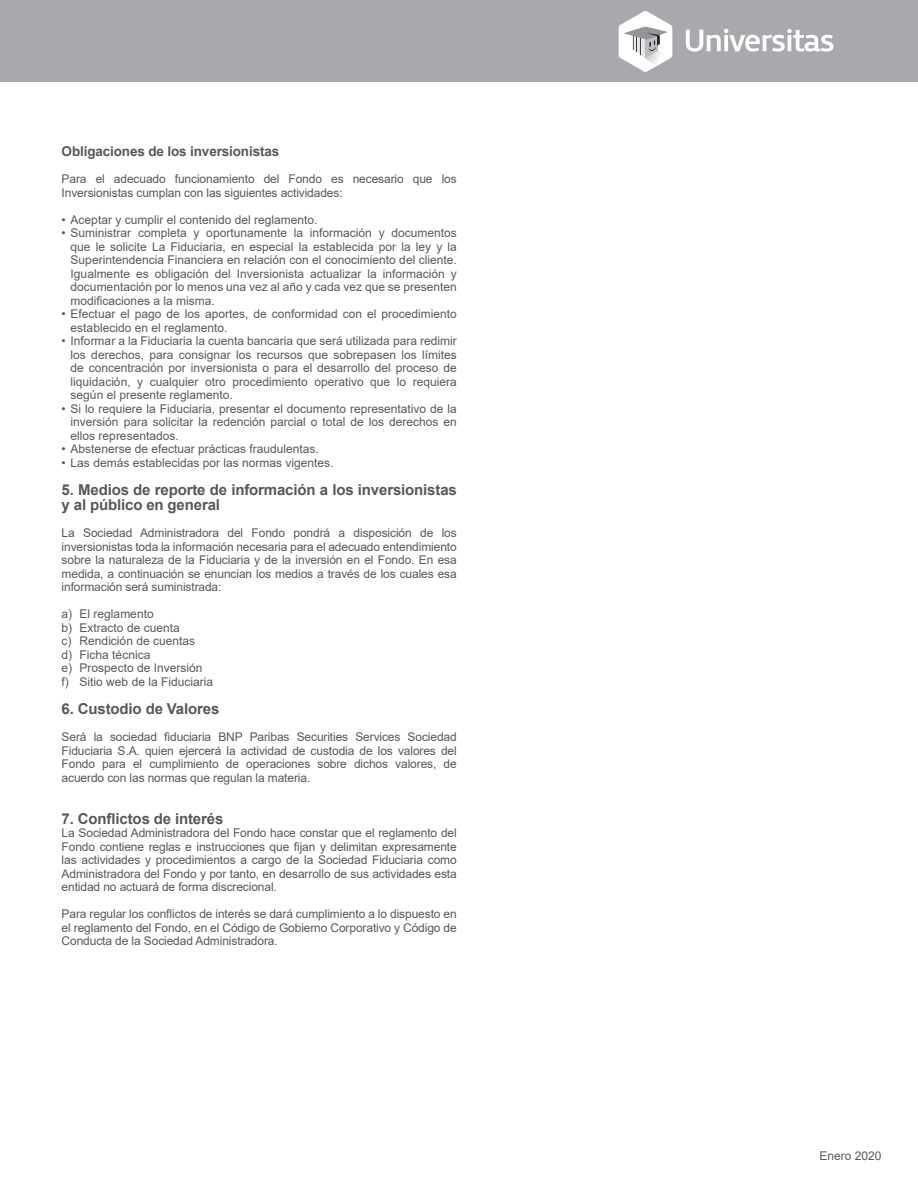
<style>
.page{position:relative;width:918px;height:1188px;background:#fff}
.page>*{position:absolute;margin:0;border:0;box-sizing:border-box;transform-origin:0 0}
.TEXTO{font:700 15px/15px "Arial";letter-spacing:-.01em;color:#57585a}
.TEXTO-2{font:700 13.5px "Arial";letter-spacing:-.01em;color:#57585a}
.TEXTO-3{font:12px/13.5px "Arial";letter-spacing:-.01em;color:#57585a;text-align:justify}
.TEXTO_tab{font:12px/13.5px "Arial";color:#57585a;text-align:justify}
.TEXTO_tab_2{font:12px "Arial";color:#57585a}
</style>
<div class="page">
<div style="left:0;top:0;width:918px;height:82px;background:#a8a9ad"></div>
<svg style="left:686px;top:29px;width:147px;height:23px"></svg>
<svg style="left:619px;top:11px;width:53px;height:61px"></svg>
<p class="TEXTO-2" style="left:62px;top:142px;width:219px">Obligaciones de los inversionistas</p>
<p class="TEXTO-3" style="left:62px;top:172px;width:397px">Para el adecuado funcionamiento del Fondo es necesario que los<br>Inversionistas cumplan con las siguientes actividades:</p>
<p class="TEXTO_tab" style="left:62px;top:213px;width:257px">• Aceptar y cumplir el contenido del reglamento.</p>
<p class="TEXTO_tab" style="left:71px;top:226px;width:388px;text-indent:-9px">• Suministrar completa y oportunamente la información y documentos que le solicite La Fiduciaria, en especial la establecida por la ley y la Superintendencia Financiera en relación con el conocimiento del cliente.<br>Igualmente es obligación del Inversionista actualizar la información y documentación por lo menos una vez al año y cada vez que se presenten modificaciones a la misma.</p>
<p class="TEXTO_tab" style="left:71px;top:307px;width:388px;text-indent:-9px">• Efectuar el pago de los aportes, de conformidad con el procedimiento establecido en el reglamento.</p>
<p class="TEXTO_tab" style="left:71px;top:334px;width:388px;text-indent:-9px">• Informar a la Fiduciaria la cuenta bancaria que será utilizada para redimir los derechos, para consignar los recursos que sobrepasen los límites de concentración por inversionista o para el desarrollo del proceso de liquidación, y cualquier otro procedimiento operativo que lo requiera según el presente reglamento.</p>
<p class="TEXTO_tab" style="left:71px;top:402px;width:388px;text-indent:-9px">• Si lo requiere la Fiduciaria, presentar el documento representativo de la inversión para solicitar la redención parcial o total de los derechos en ellos representados.</p>
<p class="TEXTO_tab" style="left:62px;top:442px;width:259px">• Abstenerse de efectuar prácticas fraudulentas.</p>
<p class="TEXTO_tab" style="left:62px;top:456px;width:273px">• Las demás establecidas por las normas vigentes.</p>
<p class="TEXTO" style="left:62px;top:482px;width:397px">5. Medios de reporte de información a los inversionistas y al público en general</p>
<p class="TEXTO-3" style="left:62px;top:526px;width:397px">La Sociedad Administradora del Fondo pondrá a disposición de los inversionistas toda la información necesaria para el adecuado entendimiento sobre la naturaleza de la Fiduciaria y de la inversión en el Fondo. En esa medida, a continuación se enuncian los medios a través de los cuales esa información será suministrada:</p>
<p class="TEXTO_tab_2" style="left:62px;top:606px;width:94px">a) El reglamento</p>
<p class="TEXTO_tab_2" style="left:62px;top:619px;width:120px">b) Extracto de cuenta</p>
<p class="TEXTO_tab_2" style="left:62px;top:633px;width:135px">c) Rendición de cuentas</p>
<p class="TEXTO_tab_2" style="left:62px;top:646px;width:90px">d) Ficha técnica</p>
<p class="TEXTO_tab_2" style="left:62px;top:660px;width:142px">e) Prospecto de Inversión</p>
<p class="TEXTO_tab_2" style="left:62px;top:673px;width:153px">f) Sitio web de la Fiduciaria</p>
<p class="TEXTO" style="left:62px;top:701px;width:159px">6. Custodio de Valores</p>
<p class="TEXTO-3" style="left:62px;top:730px;width:397px">Será la sociedad fiduciaria BNP Paribas Securities Services Sociedad Fiduciaria S.A. quien ejercerá la actividad de custodia de los valores del Fondo para el cumplimiento de operaciones sobre dichos valores, de acuerdo con las normas que regulan la materia.</p>
<p class="TEXTO" style="left:62px;top:811px;width:163px">7. Conflictos de interés</p>
<p class="TEXTO-3" style="left:62px;top:826px;width:397px">La Sociedad Administradora del Fondo hace constar que el reglamento del Fondo contiene reglas e instrucciones que fijan y delimitan expresamente las actividades y procedimientos a cargo de la Sociedad Fiduciaria como Administradora del Fondo y por tanto, en desarrollo de sus actividades esta entidad no actuará de forma discrecional.</p>
<p class="TEXTO-3" style="left:62px;top:907px;width:397px">Para regular los conflictos de interés se dará cumplimiento a lo dispuesto en el reglamento del Fondo, en el Código de Gobierno Corporativo y Código de Conducta de la Sociedad Administradora.</p>
<p class="TEXTO_tab" style="left:820px;top:1149px;width:64px">Enero 2020</p>
</div>
